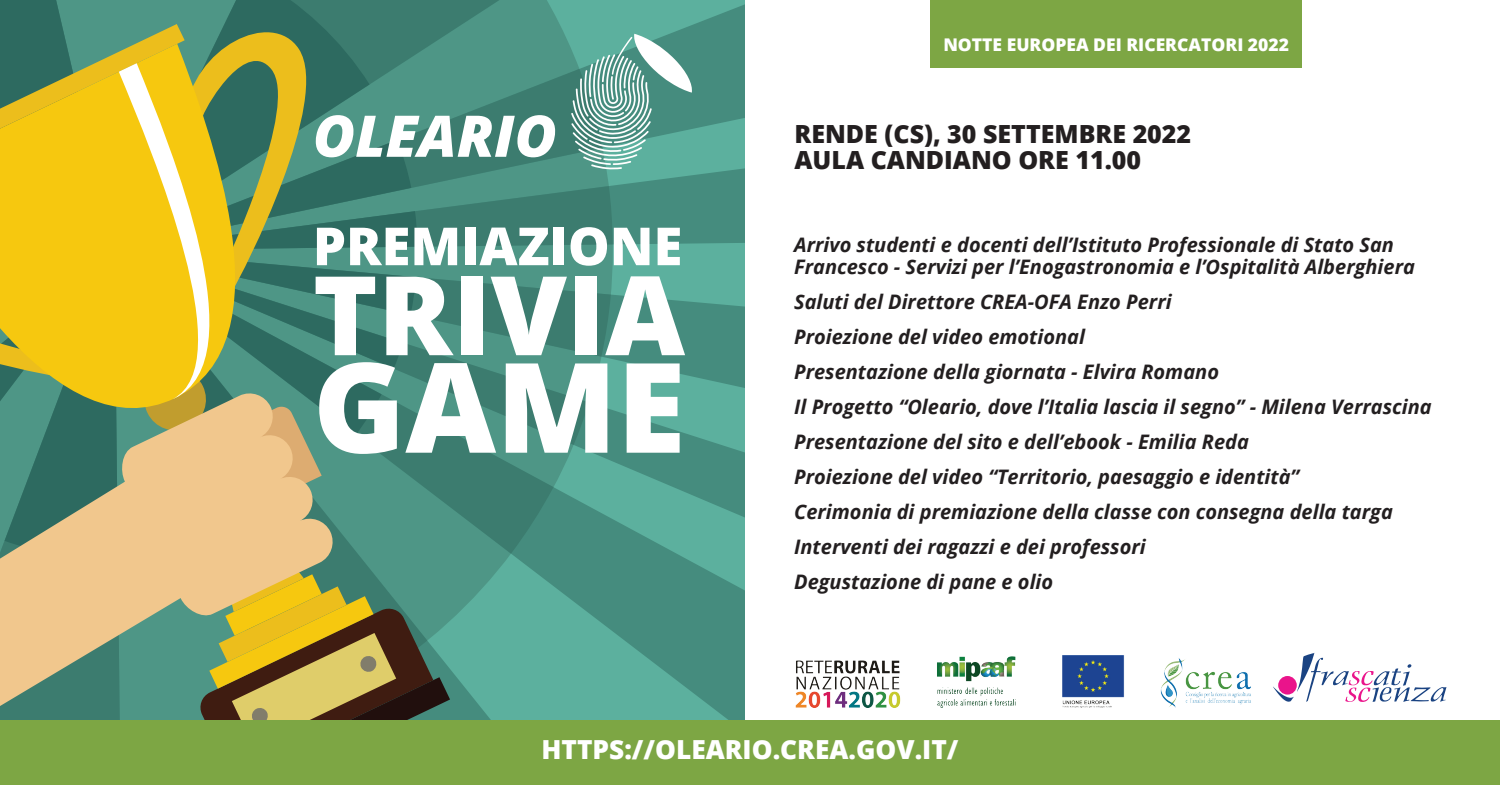
<style>
.page{position:relative;width:1500px;height:785px;background:#fff}
.page>*{position:absolute;margin:0;border:0;box-sizing:border-box;transform-origin:0 0}
.Titolo_incontro{font:800 125px "Open Sans";color:#fff}
.Titolo_incontro-2{font:800 110px "Open Sans";color:#fff}
.Titolo_incontro-3{font:italic 800 57.5px "Open Sans";color:#fff}
.Titolo_incontro-4{font:800 52.5px "Open Sans";color:#fff}
.Titolo_incontro-5{font:800 26.25px "Open Sans";color:#fff}
.Titolo_incontro-6{font:800 25px "Open Sans";color:#231f20}
.corpo_del_testo{font:italic 700 20px/22.5px "Open Sans";color:#231f20}
.Titolo_incontro-7{font:800 17.5px "Open Sans";color:#fff}
</style>
<div class="page">
<svg style="left:613px;top:0;width:131px;height:721px;background:#4e9b8b"></svg>
<svg style="left:417px;top:0;width:196px;height:721px;background:#4a9182"></svg>
<svg style="left:0;top:0;width:417px;height:24px;background:#3e8072"></svg>
<svg style="left:0;top:8px;width:332px;height:16px;background:#3e8174"></svg>
<svg style="left:0;top:24px;width:450px;height:697px;background:#8d9e51"></svg>
<svg style="left:0;top:390px;width:336px;height:331px;background:#aca974"></svg>
<img style="left:795px;top:655px;width:456px;height:52px">
<svg style="left:1273px;top:653px;width:174px;height:49px"></svg>
<div style="left:1278px;top:676px;width:19px;height:19px;background:#ea148b;border-radius:50%"></div>
<div style="left:0;top:721px;width:1500px;height:64px;background:#7da644"></div>
<svg style="left:571px;top:34px;width:122px;height:136px"></svg>
<div style="left:930px;top:0;width:371px;height:68px;background:#7da644"></div>
<p class="Titolo_incontro-3" style="left:313px;top:92px;width:246px">OLEARIO</p>
<p class="Titolo_incontro-4" style="left:313px;top:206px;width:371px">PREMIAZIONE</p>
<p class="Titolo_incontro-2" style="left:313px;top:232px;width:374px">TRIVIA</p>
<p class="Titolo_incontro" style="left:313px;top:312px;width:374px">GAME</p>
<p class="Titolo_incontro-7" style="left:943px;top:31px;width:347px">NOTTE EUROPEA DEI RICERCATORI 2022</p>
<p class="Titolo_incontro-6" style="left:794px;top:115px;width:398px">RENDE (CS), 30 SETTEMBRE 2022</p>
<p class="Titolo_incontro-6" style="left:794px;top:141px;width:348px">AULA CANDIANO ORE 11.00</p>
<p class="corpo_del_testo" style="left:794px;top:233px;width:622px">Arrivo studenti e docenti dell’Istituto Professionale di Stato San<br>Francesco - Servizi per l’Enogastronomia e l’Ospitalità Alberghiera</p>
<p class="corpo_del_testo" style="left:794px;top:290px;width:379px">Saluti del Direttore CREA-OFA Enzo Perri</p>
<p class="corpo_del_testo" style="left:794px;top:325px;width:292px">Proiezione del video emotional</p>
<p class="corpo_del_testo" style="left:794px;top:360px;width:426px">Presentazione della giornata - Elvira Romano</p>
<p class="corpo_del_testo" style="left:794px;top:395px;width:639px">Il Progetto “Oleario, dove l’Italia lascia il segno” - Milena Verrascina</p>
<p class="corpo_del_testo" style="left:794px;top:430px;width:456px">Presentazione del sito e dell’ebook - Emilia Reda</p>
<p class="corpo_del_testo" style="left:794px;top:465px;width:507px">Proiezione del video “Territorio, paesaggio e identità”</p>
<p class="corpo_del_testo" style="left:794px;top:500px;width:600px">Cerimonia di premiazione della classe con consegna della targa</p>
<p class="corpo_del_testo" style="left:794px;top:535px;width:353px">Interventi dei ragazzi e dei professori</p>
<p class="corpo_del_testo" style="left:794px;top:570px;width:261px">Degustazione di pane e olio</p>
<p class="Titolo_incontro-5" style="left:542px;top:729px;width:419px">HTTPS://OLEARIO.CREA.GOV.IT/</p>
</div>
